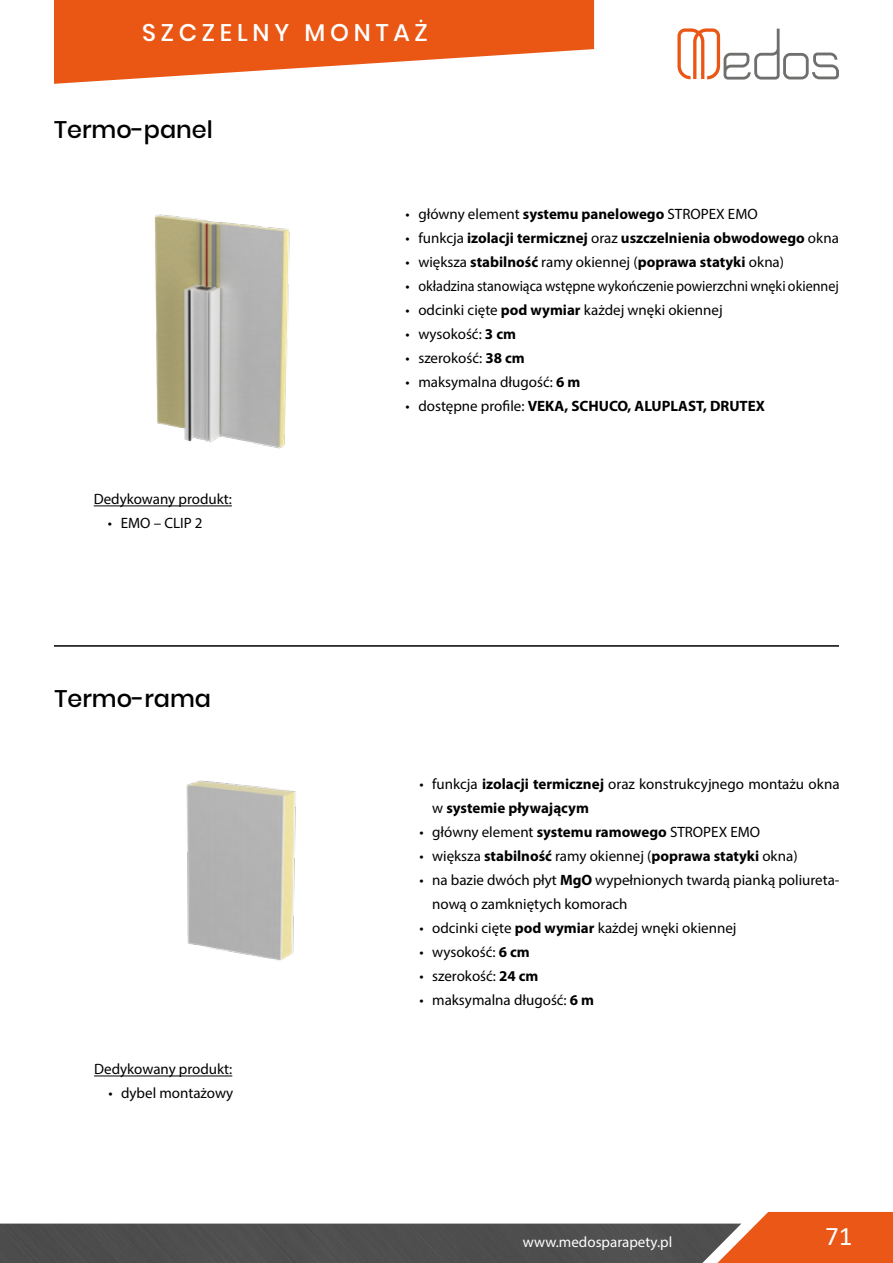
<style>
.page{position:relative;width:893px;height:1263px;background:#fff}
.page>*{position:absolute;margin:0;border:0;box-sizing:border-box;transform-origin:0 0}
.t1{font:27px "Calibri";color:#fff}
.t2{font:500 24px "Poppins";color:#000}
.t3{font:500 24px "Poppins";letter-spacing:.2em;color:#fff}
.t4{font:15px/24px "Myriad Pro";color:#000}
.t5{font:700 15px "Myriad Pro";color:#000}
.t6{font:15px "Myriad Pro";color:#fff}
.s1{font-weight:700}
.s2{font-weight:400}
</style>
<div class="page">
<div style="left:741px;top:1212px;width:152px;height:51px;background:#ea5717"></div>
<div style="left:0;top:1223px;width:741px;height:40px;background:#4e4e4e"></div>
<svg style="left:677px;top:28px;width:162px;height:52px"></svg>
<img style="left:154px;top:214px;width:136px;height:235px">
<hr style="left:94px;top:505px;width:138px;height:1px;background:#000">
<img style="left:186px;top:780px;width:110px;height:181px">
<hr style="left:94px;top:1075px;width:138px;height:1px;background:#000">
<svg style="left:54px;top:0;width:540px;height:84px;fill:#ea5715"></svg>
<hr style="left:54px;top:645px;width:785px;height:2px;background:#000">
<h2 class="t3" style="left:142px;top:19px;width:287px">SZCZELNY MONTAŻ</h2>
<h2 class="t2" style="left:54px;top:115px;width:160px">Termo-panel</h2>
<p class="t4" style="left:94px;top:487px;width:140px">Dedykowany produkt:</p>
<p class="t4" style="left:108px;top:511px;width:96px">• EMO – CLIP 2</p>
<h2 class="t2" style="left:55px;top:685px;width:158px">Termo-rama</h2>
<p class="t4" style="left:94px;top:1057px;width:140px">Dedykowany produkt:</p>
<p class="t4" style="left:108px;top:1081px;width:126px">• dybel montażowy</p>
<p class="t4" style="left:406px;top:202px;width:354px">• główny element <span class="s1">systemu panelowego</span> STROPEX EMO</p>
<p class="t5" style="left:406px;top:229px;width:435px"><span class="s2">• funkcja</span> izolacji termicznej <span class="s2">oraz</span> uszczelnienia obwodowego <span class="s2">okna</span></p>
<p class="t4" style="left:406px;top:250px;width:380px">• większa <span class="s1">stabilność</span> ramy okiennej (<span class="s1">poprawa statyki</span> okna)</p>
<p class="t4" style="left:406px;top:274px;width:435px">• okładzina stanowiąca wstępne wykończenie powierzchni wnęki okiennej</p>
<p class="t4" style="left:406px;top:298px;width:319px">• odcinki cięte <span class="s1">pod wymiar</span> każdej wnęki okiennej</p>
<p class="t4" style="left:406px;top:322px;width:112px">• wysokość: <span class="s1">3 cm</span></p>
<p class="t4" style="left:406px;top:346px;width:121px">• szerokość: <span class="s1">38 cm</span></p>
<p class="t4" style="left:406px;top:370px;width:176px">• maksymalna długość: <span class="s1">6 m</span></p>
<p class="t5" style="left:406px;top:397px;width:361px"><span class="s2">• dostępne profile:</span> VEKA, SCHUCO, ALUPLAST, DRUTEX</p>
<p class="t4" style="left:432px;top:772px;width:409px;text-indent:-13px">• funkcja <span class="s1">izolacji termicznej</span> oraz konstrukcyjnego montażu okna w <span class="s1">systemie pływającym</span></p>
<p class="t4" style="left:419px;top:820px;width:342px">• główny element <span class="s1">systemu ramowego</span> STROPEX EMO</p>
<p class="t4" style="left:419px;top:844px;width:380px">• większa <span class="s1">stabilność</span> ramy okiennej (<span class="s1">poprawa statyki</span> okna)</p>
<p class="t4" style="left:432px;top:868px;width:409px;text-indent:-13px">• na bazie dwóch płyt <span class="s1">MgO</span> wypełnionych twardą pianką poliureta&shy;nową o zamkniętych komorach</p>
<p class="t4" style="left:419px;top:916px;width:319px">• odcinki cięte <span class="s1">pod wymiar</span> każdej wnęki okiennej</p>
<p class="t4" style="left:419px;top:940px;width:112px">• wysokość: <span class="s1">6 cm</span></p>
<p class="t4" style="left:419px;top:964px;width:121px">• szerokość: <span class="s1">24 cm</span></p>
<p class="t4" style="left:419px;top:988px;width:176px">• maksymalna długość: <span class="s1">6 m</span></p>
<p class="t6" style="left:523px;top:1233px;width:151px">www.medosparapety.pl</p>
<h1 class="t1" style="left:825px;top:1217px;width:29px">71</h1>
</div>
